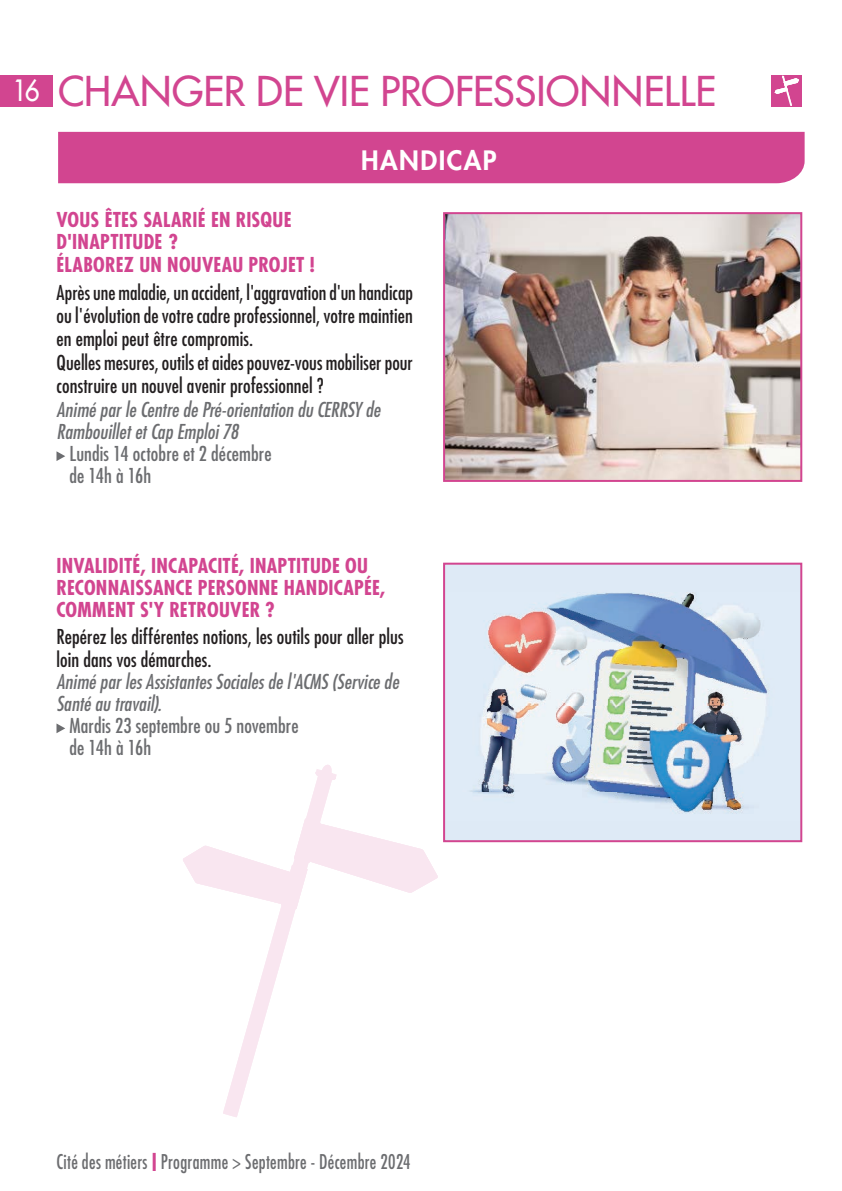
<style>
.page{position:relative;width:842px;height:1191px;background:#fff}
.page>*{position:absolute;margin:0;border:0;box-sizing:border-box;transform-origin:0 0}
.t1{font:500 40px "Futura Std";letter-spacing:.005em;color:#d24590}
.Sous_titre_vert_ok{font:800 26px "Futura Std";letter-spacing:.055em;color:#fff}
.animé_par_GRIS{font:condensed 20px/23px "Futura Std";letter-spacing:.005em;color:#231f20;text-align:justify}
.Titre_Petit_vert_ok{font:700 condensed 20px/22px "Futura Std";letter-spacing:.01em;color:#d24590}
.texte_courant_noir{font:condensed 20px "Futura Std";letter-spacing:.005em;color:#231f20}
.animé_par_GRIS-2{font:italic condensed 20px "Futura Std";letter-spacing:.005em;color:#6c6d70}
.texte_courant_noir-2{font:italic condensed 20px "Futura Std";letter-spacing:.005em;color:#6c6d70}
.texte_courant_noir-3{font:condensed 20px "Futura Std";letter-spacing:.005em;color:#6c6d70}
.animé_par_GRIS-3{font:condensed 20px "Futura Std";letter-spacing:.005em;color:#6c6d70}
.t2{font:condensed 19.8px "Futura Std";letter-spacing:.015em;color:#6c6d70;scale:.91 1}
.s1{font-size:28.6px;color:#fff}
.s2{font-weight:700;font-size:24px;color:#d24590}
</style>
<div class="page">
<div style="left:771px;top:75px;width:31px;height:31px;background:#d24590"></div>
<svg style="left:775px;top:76px;width:24px;height:30px"></svg>
<div style="left:0;top:75px;width:52px;height:31px;background:#d24590"></div>
<svg style="left:57px;top:451px;width:8px;height:10px"></svg>
<svg style="left:57px;top:724px;width:8px;height:9px"></svg>
<div style="left:58px;top:132px;width:747px;height:51px;background:#d24590"></div>
<img style="left:446px;top:565px;width:353px;height:274px">
<div style="left:443px;top:562px;width:359px;height:280px;border:2px solid #d24590"></div>
<img style="left:446px;top:215px;width:353px;height:264px">
<div style="left:443px;top:212px;width:359px;height:270px;border:2px solid #d24590"></div>
<svg style="left:183px;top:764px;width:255px;height:353px"></svg>
<h1 class="t1" style="left:13px;top:66px;width:705px"><span class="s1">16</span> CHANGER DE VIE PROFESSIONNELLE</h1>
<p class="Sous_titre_vert_ok" style="left:361px;top:144px;width:137px">HANDICAP</p>
<p class="Titre_Petit_vert_ok" style="left:57px;top:209px;width:260px">VOUS ÊTES SALARIÉ EN RISQUE<br>D'INAPTITUDE ?<br>ÉLABOREZ UN NOUVEAU PROJET !</p>
<p class="animé_par_GRIS" style="left:57px;top:280px;width:358px">Après une maladie, un accident, l'aggravation d'un handicap ou l'évolution de votre cadre professionnel, votre maintien en emploi peut être compromis.</p>
<p class="animé_par_GRIS" style="left:57px;top:351px;width:358px">Quelles mesures, outils et aides pouvez-vous mobiliser pour construire un nouvel avenir professionnel ?</p>
<p class="animé_par_GRIS-2" style="left:57px;top:398px;width:325px">Animé par le Centre de Pré-orientation du CERRSY de</p>
<p class="animé_par_GRIS-2" style="left:57px;top:420px;width:183px">Rambouillet et Cap Emploi 78</p>
<p class="animé_par_GRIS-3" style="left:69px;top:442px;width:204px">Lundis 14 octobre et 2 décembre</p>
<p class="animé_par_GRIS-3" style="left:69px;top:464px;width:83px">de 14h à 16h</p>
<p class="Titre_Petit_vert_ok" style="left:57px;top:554px;width:330px">INVALIDITÉ, INCAPACITÉ, INAPTITUDE OU<br>RECONNAISSANCE PERSONNE HANDICAPÉE,<br>COMMENT S'Y RETROUVER ?</p>
<p class="texte_courant_noir" style="left:57px;top:625px;width:349px">Repérez les différentes notions, les outils pour aller plus</p>
<p class="texte_courant_noir" style="left:57px;top:648px;width:157px">loin dans vos démarches.</p>
<p class="texte_courant_noir-2" style="left:57px;top:670px;width:344px">Animé par les Assistantes Sociales de l'ACMS (Service de</p>
<p class="texte_courant_noir-2" style="left:57px;top:692px;width:107px">Santé au travail).</p>
<p class="texte_courant_noir-3" style="left:69px;top:714px;width:231px">Mardis 23 septembre ou 5 novembre</p>
<p class="texte_courant_noir-3" style="left:69px;top:736px;width:83px">de 14h à 16h</p>
<p class="t2" style="left:56px;top:1149px;width:391px">Cité des métiers <span class="s2">I</span> Programme &gt; Septembre - Décembre 2024</p>
</div>
